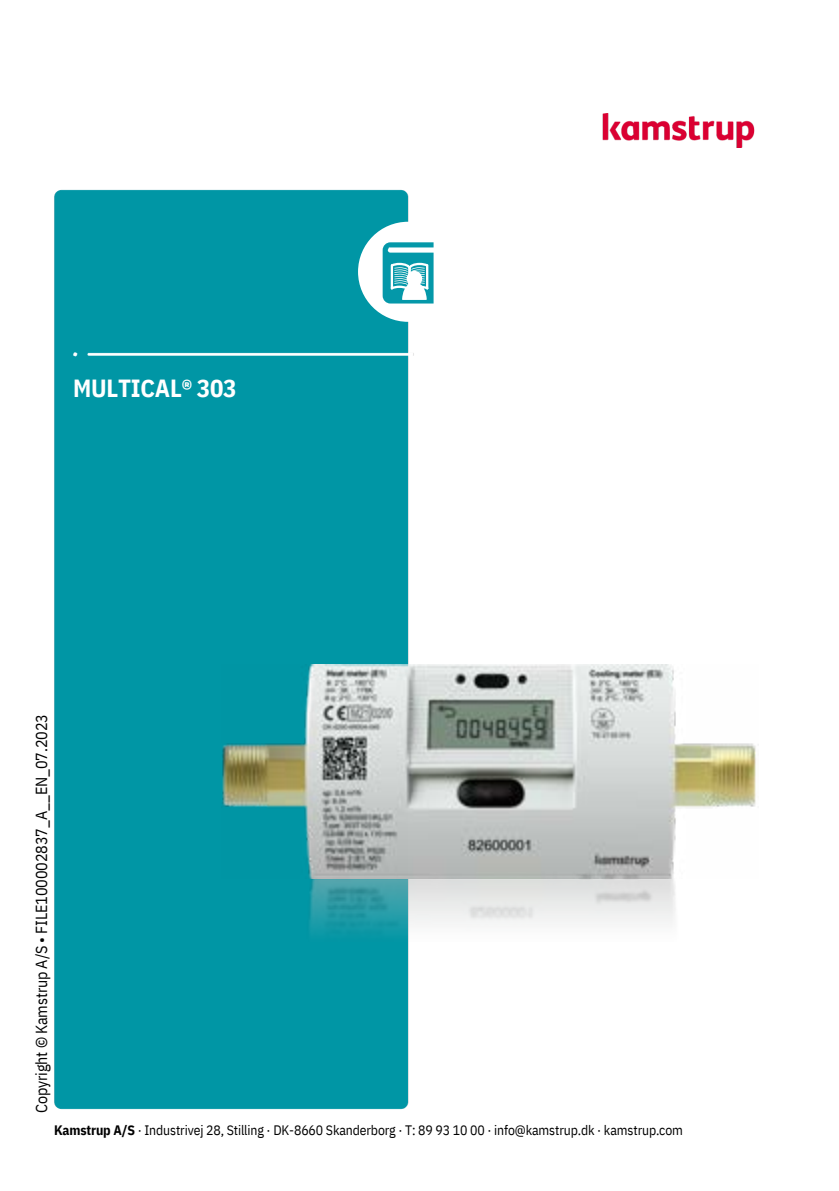
<style>
.page{position:relative;width:839px;height:1191px;background:#fff}
.page>*{position:absolute;margin:0;border:0;box-sizing:border-box;transform-origin:0 0}
.t1{font:700 24.8px "IBM Plex Sans Cond";letter-spacing:-.01em;color:#fff}
.t2{font:16px "IBM Plex Sans Cond";letter-spacing:-.01em;color:#000}
.t3{font:13.6px "IBM Plex Sans Cond";letter-spacing:-.01em;color:#000}
.s1{font-weight:700}
</style>
<div class="page">
<div style="left:54px;top:189px;width:360px;height:921px;background:#0096a5"></div>
<img style="left:602px;top:113px;width:153px;height:35px">
<img style="left:221px;top:664px;width:535px;height:215px">
<img style="left:306px;top:874px;width:372px;height:67px">
<div style="left:358px;top:222px;width:100px;height:100px;background:#fff;border-radius:50px"></div>
<svg style="left:382px;top:242px;width:51px;height:62px"></svg>
<p class="t1" style="left:73px;top:372px;width:165px">MULTICAL® 303</p>
<h2 class="t2" style="left:31px;top:1113px;width:400px;rotate:-90deg">Copyright © Kamstrup A/S • FILE100002837_A__EN_07.2023</h2>
<p class="t3" style="left:54px;top:1121px;width:630px"><span class="s1">Kamstrup A/S</span> · Industrivej 28, Stilling · DK-8660 Skanderborg · T: 89 93 10 00 · info@kamstrup.dk · kamstrup.com</p>
</div>
